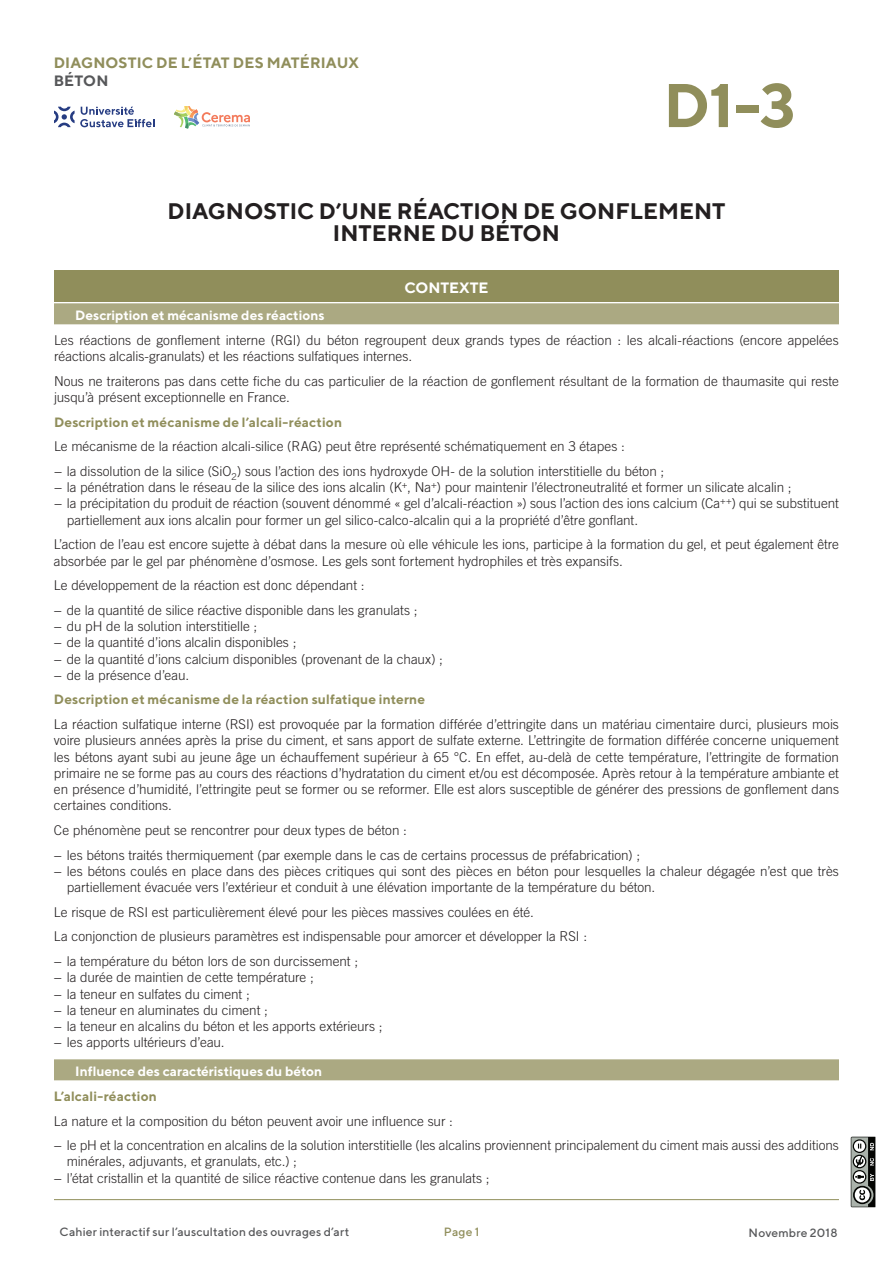
<style>
.page{position:relative;width:893px;height:1263px;background:#fff}
.page>*{position:absolute;margin:0;border:0;box-sizing:border-box;transform-origin:0 0}
.t1{font:700 61.5px "TT Norms";color:#908e5b}
.t2{font:700 22.5px/22.5px "TT Norms";color:#231f20;text-align:center}
.t3{font:700 15px "TT Norms";letter-spacing:.01em;color:#908e5b}
.t4{font:700 15px "TT Norms";color:#fff}
.t5{font:700 15px "TT Norms";letter-spacing:.015em;color:#57585a}
.t6{font:300 13.5px/16.2px "Trade Gothic LT Std";letter-spacing:-.005em;color:#231f20}
.t7{font:700 13.5px "TT Norms";letter-spacing:.01em;color:#908e5b}
.t8{font:700 13.5px "TT Norms";color:#fff}
.t9{font:500 12px "TT Norms";letter-spacing:.015em;color:#57585a}
.t10{font:500 12px "TT Norms";color:#908e5b}
</style>
<div class="page">
<svg style="left:851px;top:1137px;width:24px;height:70px;background:#767976"></svg>
<svg style="left:54px;top:107px;width:100px;height:20px"></svg>
<svg style="left:174px;top:106px;width:76px;height:22px"></svg>
<div style="left:54px;top:303px;width:785px;height:21px;background:#aba982"></div>
<div style="left:54px;top:1059px;width:785px;height:21px;background:#aba982"></div>
<div style="left:54px;top:270px;width:785px;height:31px;background:#908e5b"></div>
<hr style="left:54px;top:1199px;width:785px;height:1px;background:#908e5b">
<p class="t3" style="left:54px;top:54px;width:307px">DIAGNOSTIC DE L’ÉTAT DES MATÉRIAUX</p>
<p class="t5" style="left:54px;top:72px;width:56px">BÉTON</p>
<h1 class="t1" style="left:663px;top:67px;width:133px">D1-3</h1>
<h2 class="t2" style="left:168px;top:199px;width:559px">DIAGNOSTIC D’UNE RÉACTION DE GONFLEMENT<br>INTERNE DU BÉTON</h2>
<p class="t4" style="left:404px;top:278px;width:86px">CONTEXTE</p>
<p class="t8" style="left:75px;top:307px;width:251px">Description et mécanisme des réactions</p>
<p class="t6" style="left:54px;top:332px;width:786px">Les réactions de gonflement interne (RGI) du béton regroupent deux grands types de réaction : les alcali-réactions (encore appelées réactions alcalis-granulats) et les réactions sulfatiques internes.</p>
<p class="t6" style="left:54px;top:373px;width:786px">Nous ne traiterons pas dans cette fiche du cas particulier de la réaction de gonflement résultant de la formation de thaumasite qui reste jusqu’à présent exceptionnelle en France.</p>
<p class="t7" style="left:54px;top:413px;width:290px">Description et mécanisme de l’alcali-réaction</p>
<p class="t6" style="left:54px;top:434px;width:612px;line-height:24.8px">Le mécanisme de la réaction alcali-silice (RAG) peut être représenté schématiquement en 3 étapes :<br>− la dissolution de la silice (SiO<sub>2</sub>) sous l’action des ions hydroxyde OH- de la solution interstitielle du béton ;</p>
<p class="t6" style="left:54px;top:479px;width:739px">− la pénétration dans le réseau de la silice des ions alcalin (K<sup>+</sup>, Na<sup>+</sup>) pour maintenir l’électroneutralité et former un silicate alcalin ;</p>
<p class="t6" style="left:54px;top:495px;width:786px">− la précipitation du produit de réaction (souvent dénommé « gel d’alcali-réaction ») sous l’action des ions calcium (Ca<sup>++</sup>) qui se substituent</p>
<p class="t6" style="left:67px;top:511px;width:573px">partiellement aux ions alcalin pour former un gel silico-calco-alcalin qui a la propriété d’être gonflant.</p>
<p class="t6" style="left:54px;top:536px;width:786px">L’action de l’eau est encore sujette à débat dans la mesure où elle véhicule les ions, participe à la formation du gel, et peut également être absorbée par le gel par phénomène d’osmose. Les gels sont fortement hydrophiles et très expansifs.</p>
<p class="t6" style="left:54px;top:573px;width:365px;line-height:24.8px">Le développement de la réaction est donc dépendant :<br>− de la quantité de silice réactive disponible dans les granulats ;</p>
<p class="t6" style="left:54px;top:618px;width:390px">− du pH de la solution interstitielle ;<br>− de la quantité d’ions alcalin disponibles ;<br>− de la quantité d’ions calcium disponibles (provenant de la chaux) ; − de la présence d’eau.</p>
<p class="t7" style="left:54px;top:691px;width:373px">Description et mécanisme de la réaction sulfatique interne</p>
<p class="t6" style="left:54px;top:716px;width:786px;text-align:justify">La réaction sulfatique interne (RSI) est provoquée par la formation différée d’ettringite dans un matériau cimentaire durci, plusieurs mois voire plusieurs années après la prise du ciment, et sans apport de sulfate externe. L’ettringite de formation différée concerne uniquement les bétons ayant subi au jeune âge un échauffement supérieur à 65 °C. En effet, au-delà de cette température, l’ettringite de formation primaire ne se forme pas au cours des réactions d’hydratation du ciment et/ou est décomposée. Après retour à la température ambiante et en présence d’humidité, l’ettringite peut se former ou se reformer. Elle est alors susceptible de générer des pressions de gonflement dans certaines conditions.</p>
<p class="t6" style="left:54px;top:817px;width:588px;line-height:24.8px">Ce phénomène peut se rencontrer pour deux types de béton :<br>− les bétons traités thermiquement (par exemple dans le cas de certains processus de préfabrication) ;</p>
<p class="t6" style="left:67px;top:863px;width:774px;text-indent:-13px">− les bétons coulés en place dans des pièces critiques qui sont des pièces en béton pour lesquelles la chaleur dégagée n’est que très partiellement évacuée vers l’extérieur et conduit à une élévation importante de la température du béton.</p>
<p class="t6" style="left:54px;top:899px;width:535px;line-height:24.8px">Le risque de RSI est particulièrement élevé pour les pièces massives coulées en été.<br>La conjonction de plusieurs paramètres est indispensable pour amorcer et développer la RSI : − la température du béton lors de son durcissement ;</p>
<p class="t6" style="left:54px;top:969px;width:330px">− la durée de maintien de cette température ;<br>− la teneur en sulfates du ciment ;<br>− la teneur en aluminates du ciment ;<br>− la teneur en alcalins du béton et les apports extérieurs ; − les apports ultérieurs d’eau.</p>
<p class="t8" style="left:75px;top:1063px;width:248px">Influence des caractéristiques du béton</p>
<p class="t7" style="left:54px;top:1087px;width:104px">L’alcali-réaction</p>
<p class="t6" style="left:54px;top:1108px;width:786px;line-height:24.8px">La nature et la composition du béton peuvent avoir une influence sur :<br>− le pH et la concentration en alcalins de la solution interstitielle (les alcalins proviennent principalement du ciment mais aussi des additions</p>
<p class="t6" style="left:54px;top:1153px;width:437px;text-indent:13px">minérales, adjuvants, et granulats, etc.) ;<br>− l’état cristallin et la quantité de silice réactive contenue dans les granulats ;</p>
<p class="t9" style="left:60px;top:1224px;width:291px">Cahier interactif sur l’auscultation des ouvrages d’art</p>
<p class="t10" style="left:444px;top:1224px;width:37px">Page 1</p>
<p class="t9" style="left:749px;top:1225px;width:91px">Novembre 2018</p>
</div>
